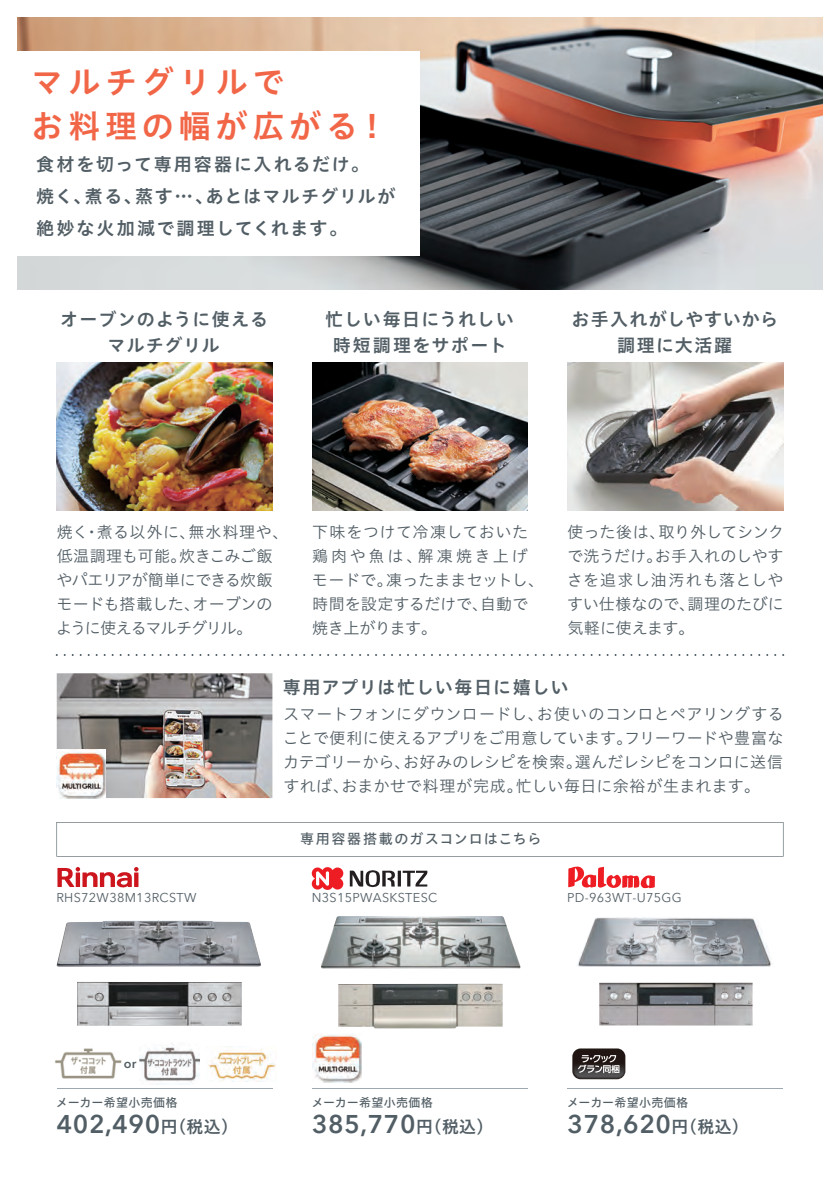
<style>
.page{position:relative;width:840px;height:1191px;background:#fff}
.page>*{position:absolute;margin:0;border:0;box-sizing:border-box;transform-origin:0 0}
.t1{font:32px/44px "Hiragino UD Sans Std N W6 90 pv RKSJ H";letter-spacing:.15em;color:#f26648}
.t2{font:600 25.4px "Avenir Next";letter-spacing:.025em;color:#525e65}
.t3{font:18px/26px "Hiragino UD Sans Std N W6 90 pv RKSJ H";letter-spacing:.065em;color:#525e65;text-align:center}
.t4{font:16px/24px "Hiragino UD Sans Std N W3 90 pv RKSJ H";letter-spacing:.005em;color:#525e65;text-align:justify}
.t5{font:16px/24px "Hiragino UD Sans Std N W3 90 pv RKSJ H";letter-spacing:-.02em;color:#525e65}
.t6{font:14px "Hiragino UD Sans Std N W5 90 pv RKSJ H";letter-spacing:.08em;color:#525e65}
.t7{font:12.8px "Avenir Next";letter-spacing:.025em;color:#525e65}
.t8{font:600 12.8px "Avenir Next";color:#525e65}
.t9{font:12px "Hiragino UD Sans Std N W5 90 pv RKSJ H";letter-spacing:.025em;color:#525e65}
.s1{font-family:"Hiragino UD Sans Std N W6 90 pv RKSJ H";font-weight:400;font-size:16.8px}
</style>
<div class="page">
<img style="left:17px;top:17px;width:805px;height:272px">
<img style="left:527px;top:1025px;width:153px;height:64px">
<img style="left:572px;top:1048px;width:53px;height:31px;border-radius:8px">
<svg style="left:577px;top:1055px;width:42px;height:18px"></svg>
<svg style="left:311px;top:867px;width:32px;height:23px"></svg>
<svg style="left:349px;top:870px;width:78px;height:17px"></svg>
<img style="left:321px;top:916px;width:200px;height:112px">
<img style="left:312px;top:1034px;width:49px;height:48px">
<svg style="left:56px;top:822px;width:727px;height:34px"></svg>
<img style="left:55px;top:1048px;width:67px;height:31px">
<img style="left:139px;top:1045px;width:61px;height:40px">
<img style="left:208px;top:1046px;width:68px;height:35px">
<img style="left:57px;top:920px;width:204px;height:105px">
<svg style="left:57px;top:867px;width:81px;height:21px"></svg>
<hr style="left:57px;top:1088px;width:215px;height:1px;background:#9ea8b0">
<hr style="left:567px;top:1088px;width:215px;height:1px;background:#9ea8b0">
<hr style="left:312px;top:1088px;width:215px;height:1px;background:#9ea8b0">
<svg style="left:568px;top:866px;width:86px;height:22px"></svg>
<img style="left:577px;top:917px;width:196px;height:108px">
<img style="left:312px;top:363px;width:215px;height:147px">
<img style="left:567px;top:363px;width:215px;height:147px">
<img style="left:57px;top:363px;width:215px;height:147px">
<img style="left:57px;top:673px;width:215px;height:125px">
<div style="left:0;top:51px;width:420px;height:204px;background:#fff"></div>
<svg style="left:64px;top:654px;width:711px;height:2px"></svg>
<img style="left:56px;top:756px;width:45px;height:43px">
<img style="left:57px;top:749px;width:48px;height:49px">
<h1 class="t1" style="left:31px;top:64px;width:358px">マルチグリルで<br>お料理の幅が広がる！</h1>
<p class="t3" style="left:36px;top:151px;width:360px;line-height:32px;text-align:left">食材を切って専用容器に入れるだけ。<br>焼く、煮る、蒸す…、あとはマルチグリルが絶妙な火加減で調理してくれます。</p>
<p class="t3" style="left:60px;top:309px;width:209px">オーブンのように使えるマルチグリル</p>
<p class="t3" style="left:325px;top:309px;width:190px">忙しい毎日にうれしい時短調理をサポート</p>
<p class="t3" style="left:571px;top:309px;width:208px">お手入れがしやすいから調理に大活躍</p>
<p class="t5" style="left:56px;top:522px;width:234px">焼く・煮る以外に、無水料理や、低温調理も可能。炊きこみご飯やパエリアが簡単にできる炊飯モードも搭載した、オーブンのように使えるマルチグリル。</p>
<p class="t4" style="left:311px;top:522px;width:234px;text-align:left">下味をつけて冷凍しておいた鶏肉や魚は、解凍焼き上げモードで。凍ったままセットし、時間を設定するだけで、自動で焼き上がります。</p>
<p class="t4" style="left:566px;top:522px;width:219px">使った後は、取り外してシンクで洗うだけ。お手入れのしやすさを追求し油汚れも落としやすい仕様なので、調理のたびに気軽に使えます。</p>
<p class="t3" style="left:282px;top:677px;width:287px">専用アプリは忙しい毎日に嬉しい</p>
<p class="t4" style="left:283px;top:703px;width:502px">スマートフォンにダウンロードし、お使いのコンロとペアリングすることで便利に使えるアプリをご用意しています。フリーワードや豊富なカテゴリーから、お好みのレシピを検索。選んだレシピをコンロに送信すれば、おまかせで料理が完成。忙しい毎日に余裕が生まれます。</p>
<p class="t7" style="left:56px;top:893px;width:141px">RHS72W38M13RCSTW</p>
<p class="t8" style="left:124px;top:1058px;width:14px">or</p>
<p class="t9" style="left:56px;top:1097px;width:122px">メーカー希望小売価格</p>
<h2 class="t2" style="left:57px;top:1114px;width:183px">402,490<span class="s1">円（税込）</span></h2>
<p class="t6" style="left:300px;top:833px;width:242px">専用容器搭載のガスコンロはこちら</p>
<p class="t7" style="left:311px;top:893px;width:127px">N3S15PWASKSTESC</p>
<p class="t7" style="left:567px;top:893px;width:116px">PD-963WT-U75GG</p>
<p class="t9" style="left:311px;top:1097px;width:122px">メーカー希望小売価格</p>
<h2 class="t2" style="left:312px;top:1114px;width:183px">385,770<span class="s1">円（税込）</span></h2>
<p class="t9" style="left:566px;top:1097px;width:122px">メーカー希望小売価格</p>
<h2 class="t2" style="left:567px;top:1114px;width:183px">378,620<span class="s1">円（税込）</span></h2>
</div>
